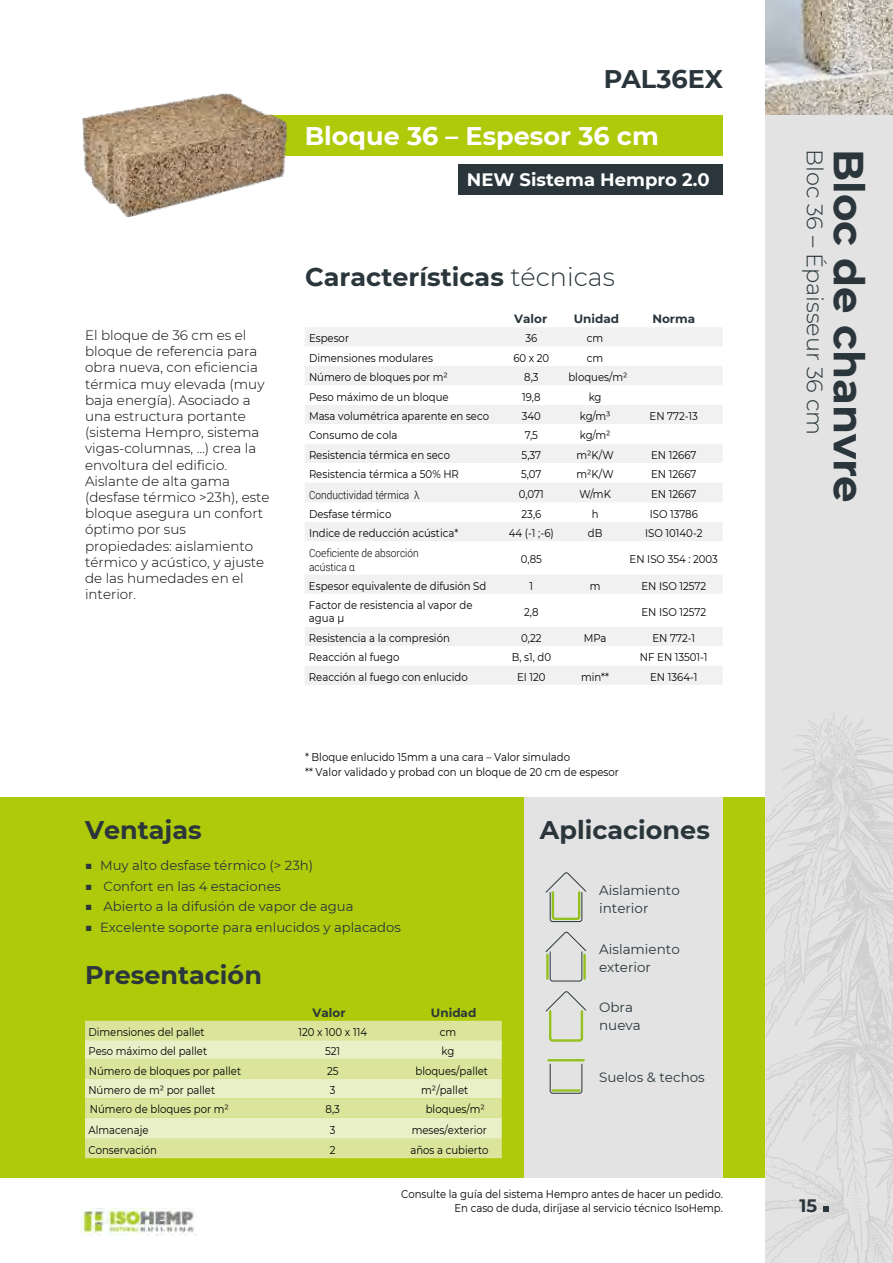
<style>
.page{position:relative;width:893px;height:1263px;background:#fff}
.page>*{position:absolute;margin:0;border:0;box-sizing:border-box;transform-origin:0 0}
.t1{font:700 42px "Montserrat";color:#2a363b}
.t2{font:700 25.5px "Montserrat";color:#2a363b}
.t3{font:700 25.5px "Montserrat";color:#fff}
.t4{font:300 22.5px "Montserrat";color:#2a363b}
.t5{font:700 18px "Montserrat";color:#fff}
.t6{font:700 18px "Montserrat";color:#2a363b}
.t7{font:300 13.5px/16.2px "Montserrat";color:#000}
.t8{font:13.5px/18px "Montserrat";color:#2a363b}
.t9{font:13.2px "Montserrat";color:#2a363b}
.t10{font:700 12px "Montserrat";color:#2a363b}
.t11{font:11.25px/19.6px "Montserrat";color:#000;scale:.9 1}
.t12{font:300 11.25px/13.6px "Roboto";color:#000;scale:.9 1}
.s1{font-weight:300}
</style>
<div class="page">
<div style="left:0;top:797px;width:765px;height:381px;background:#afca0b"></div>
<div style="left:524px;top:797px;width:199px;height:381px;background:#e3e3e3"></div>
<div style="left:244px;top:115px;width:479px;height:40px;background:#afca0b"></div>
<img style="left:82px;top:93px;width:206px;height:125px">
<div style="left:85px;top:1021px;width:417px;height:137px;background:#dae49b"></div>
<svg style="left:85px;top:1040px;width:417px;height:99px;background:#e2eab3"></svg>
<svg style="left:546px;top:872px;width:40px;height:50px"></svg>
<svg style="left:546px;top:931px;width:40px;height:51px"></svg>
<svg style="left:546px;top:991px;width:40px;height:51px"></svg>
<svg style="left:549px;top:1063px;width:34px;height:30px"></svg>
<hr style="left:552px;top:1089px;width:27px;height:3px;background:#95c11f">
<hr style="left:548px;top:1059px;width:36px;height:2px;background:#95c11f">
<div style="left:305px;top:327px;width:418px;height:358px;background:#f1f1f1"></div>
<svg style="left:305px;top:347px;width:418px;height:318px"></svg>
<div style="left:458px;top:164px;width:265px;height:30px;background:#2a363b"></div>
<div style="left:765px;top:0;width:128px;height:1263px;background:#e3e3e3"></div>
<svg style="left:765px;top:712px;width:128px;height:551px"></svg>
<img style="left:765px;top:0;width:128px;height:115px">
<svg style="left:823px;top:1206px;width:6px;height:6px"></svg>
<img style="left:81px;top:1208px;width:115px;height:28px">
<h2 class="t2" style="left:604px;top:61px;width:121px">PAL36EX</h2>
<h2 class="t3" style="left:305px;top:117px;width:355px">Bloque 36 – Espesor 36 cm</h2>
<h3 class="t5" style="left:467px;top:166px;width:244px">NEW Sistema Hempro 2.0</h3>
<h2 class="t2" style="left:305px;top:258px;width:311px">Características <span class="s1">técnicas</span></h2>
<p class="t7" style="left:85px;top:327px;width:186px">El bloque de 36 cm es el bloque de referencia para obra nueva, con eficiencia térmica muy elevada (muy baja energía). Asociado a una estructura portante (sistema Hempro, sistema vigas-columnas, …) crea la envoltura del edificio.<br>Aislante de alta gama (desfase térmico &gt;23h), este bloque asegura un confort óptimo por sus propiedades: aislamiento térmico y acústico, y ajuste de las humedades en el interior.</p>
<p class="t10" style="left:514px;top:310px;width:34px">Valor</p>
<p class="t10" style="left:574px;top:310px;width:47px">Unidad</p>
<p class="t10" style="left:652px;top:310px;width:44px">Norma</p>
<p class="t11" style="left:309px;top:328px;width:46px">Espesor</p>
<p class="t11" style="left:525px;top:328px;width:15px">36</p>
<p class="t11" style="left:587px;top:328px;width:20px">cm</p>
<p class="t11" style="left:309px;top:348px;width:139px">Dimensiones modulares</p>
<p class="t11" style="left:513px;top:348px;width:41px">60 x 20</p>
<p class="t11" style="left:587px;top:348px;width:20px">cm</p>
<p class="t11" style="left:309px;top:367px;width:156px">Número de bloques por m²</p>
<p class="t11" style="left:524px;top:367px;width:18px">8,3</p>
<p class="t11" style="left:568px;top:367px;width:67px">bloques/m²</p>
<p class="t11" style="left:309px;top:386px;width:157px">Peso máximo de un bloque</p>
<p class="t11" style="left:522px;top:386px;width:22px">19,8</p>
<p class="t11" style="left:589px;top:386px;width:16px">kg</p>
<p class="t11" style="left:309px;top:406px;width:202px">Masa volumétrica aparente en seco</p>
<p class="t11" style="left:522px;top:406px;width:23px">340</p>
<p class="t11" style="left:580px;top:406px;width:36px">kg/m³</p>
<p class="t11" style="left:650px;top:406px;width:55px">EN 772-13</p>
<p class="t11" style="left:309px;top:425px;width:100px">Consumo de cola</p>
<p class="t11" style="left:525px;top:425px;width:16px">7,5</p>
<p class="t11" style="left:580px;top:425px;width:36px">kg/m²</p>
<p class="t11" style="left:309px;top:444px;width:158px">Resistencia térmica en seco</p>
<p class="t11" style="left:522px;top:444px;width:23px">5,37</p>
<p class="t11" style="left:576px;top:444px;width:43px">m²K/W</p>
<p class="t11" style="left:651px;top:444px;width:52px">EN 12667</p>
<p class="t11" style="left:309px;top:464px;width:168px">Resistencia térmica a 50% HR</p>
<p class="t11" style="left:521px;top:464px;width:24px">5,07</p>
<p class="t11" style="left:576px;top:464px;width:43px">m²K/W</p>
<p class="t11" style="left:651px;top:464px;width:52px">EN 12667</p>
<p class="t12" style="left:309px;top:488px;width:125px">Conductividad térmica λ</p>
<p class="t11" style="left:519px;top:484px;width:29px">0,071</p>
<p class="t11" style="left:579px;top:484px;width:36px">W/mK</p>
<p class="t11" style="left:651px;top:484px;width:52px">EN 12667</p>
<p class="t11" style="left:309px;top:504px;width:93px">Desfase térmico</p>
<p class="t11" style="left:521px;top:504px;width:23px">23,6</p>
<p class="t11" style="left:592px;top:504px;width:9px">h</p>
<p class="t11" style="left:650px;top:504px;width:55px">ISO 13786</p>
<p class="t11" style="left:309px;top:523px;width:167px">Indice de reducción acústica*</p>
<p class="t11" style="left:509px;top:523px;width:51px">44 (-1 ;-6)</p>
<p class="t11" style="left:588px;top:523px;width:18px">dB</p>
<p class="t11" style="left:645px;top:523px;width:65px">ISO 10140-2</p>
<p class="t12" style="left:309px;top:546px;width:124px">Coeficiente de absorción acústica α</p>
<p class="t11" style="left:521px;top:549px;width:25px">0,85</p>
<p class="t11" style="left:630px;top:549px;width:100px">EN ISO 354 : 2003</p>
<p class="t11" style="left:309px;top:575px;width:199px">Espesor equivalente de difusión Sd</p>
<p class="t11" style="left:529px;top:575px;width:6px">1</p>
<p class="t11" style="left:590px;top:575px;width:13px">m</p>
<p class="t11" style="left:641px;top:575px;width:74px">EN ISO 12572</p>
<p class="t11" style="left:309px;top:598px;width:183px;line-height:13.5px">Factor de resistencia al vapor de agua μ</p>
<p class="t11" style="left:524px;top:601px;width:18px">2,8</p>
<p class="t11" style="left:641px;top:601px;width:74px">EN ISO 12572</p>
<p class="t11" style="left:309px;top:628px;width:158px">Resistencia a la compresión</p>
<p class="t11" style="left:521px;top:628px;width:24px">0,22</p>
<p class="t11" style="left:584px;top:628px;width:27px">MPa</p>
<p class="t11" style="left:652px;top:628px;width:49px">EN 772-1</p>
<p class="t11" style="left:309px;top:647px;width:102px">Reacción al fuego</p>
<p class="t11" style="left:512px;top:647px;width:45px">B, s1, d0</p>
<p class="t11" style="left:640px;top:647px;width:77px">NF EN 13501-1</p>
<p class="t11" style="left:309px;top:666px;width:178px">Reacción al fuego con enlucido</p>
<p class="t11" style="left:517px;top:666px;width:33px">EI 120</p>
<p class="t11" style="left:581px;top:666px;width:33px">min**</p>
<p class="t11" style="left:650px;top:666px;width:54px">EN 1364-1</p>
<p class="t11" style="left:305px;top:749px;width:350px;line-height:15.5px">* Bloque enlucido 15mm a una cara – Valor simulado<br>** Valor validado y probad con un bloque de 20 cm de espesor</p>
<h2 class="t2" style="left:85px;top:812px;width:118px">Ventajas</h2>
<h2 class="t2" style="left:540px;top:812px;width:171px">Aplicaciones</h2>
<p class="t9" style="left:85px;top:856px;width:230px">■ Muy alto desfase térmico (&gt; 23h)</p>
<p class="t9" style="left:85px;top:877px;width:198px">■ Confort en las 4 estaciones</p>
<p class="t9" style="left:85px;top:898px;width:270px">■ Abierto a la difusión de vapor de agua</p>
<p class="t9" style="left:85px;top:918px;width:318px">■ Excelente soporte para enlucidos y aplacados</p>
<h2 class="t2" style="left:85px;top:956px;width:178px">Presentación</h2>
<p class="t11" style="left:88px;top:1022px;width:133px">Dimensiones del pallet<br>Peso máximo del pallet</p>
<p class="t11" style="left:88px;top:1079px;width:158px">Número de m² por pallet<br>Número de bloques por m²<br>Almacenaje<br>Conservación</p>
<p class="t11" style="left:89px;top:1060px;width:171px">Número de bloques por pallet</p>
<p class="t10" style="left:313px;top:1003px;width:34px">Valor</p>
<p class="t11" style="left:298px;top:1022px;width:78px;text-align:center">120 x 100 x 114<br>521<br>25<br>3<br>8,3<br>3<br>2</p>
<p class="t10" style="left:431px;top:1003px;width:47px">Unidad</p>
<p class="t11" style="left:440px;top:1022px;width:20px">cm</p>
<p class="t11" style="left:442px;top:1041px;width:16px">kg</p>
<p class="t11" style="left:415px;top:1060px;width:82px">bloques/pallet</p>
<p class="t11" style="left:421px;top:1080px;width:54px">m²/pallet</p>
<p class="t11" style="left:426px;top:1099px;width:67px">bloques/m²</p>
<p class="t11" style="left:412px;top:1119px;width:85px">meses/exterior</p>
<p class="t11" style="left:410px;top:1140px;width:88px">años a cubierto</p>
<p class="t8" style="left:599px;top:881px;width:82px">Aislamiento interior</p>
<p class="t8" style="left:599px;top:940px;width:82px">Aislamiento exterior</p>
<p class="t8" style="left:599px;top:998px;width:43px">Obra nueva</p>
<p class="t8" style="left:599px;top:1068px;width:107px">Suelos &amp; techos</p>
<p class="t11" style="left:401px;top:1187px;width:359px;line-height:13.5px;text-align:right">Consulte la guía del sistema Hempro antes de hacer un pedido.<br>En caso de duda, diríjase al servicio técnico IsoHemp.</p>
<h3 class="t4" style="left:830px;top:149px;width:288px;rotate:90deg">Bloc 36 – Épaisseur 36 cm</h3>
<h1 class="t1" style="left:879px;top:149px;width:355px;rotate:90deg">Bloc de chanvre</h1>
<h3 class="t6" style="left:799px;top:1192px;width:19px">15</h3>
</div>
